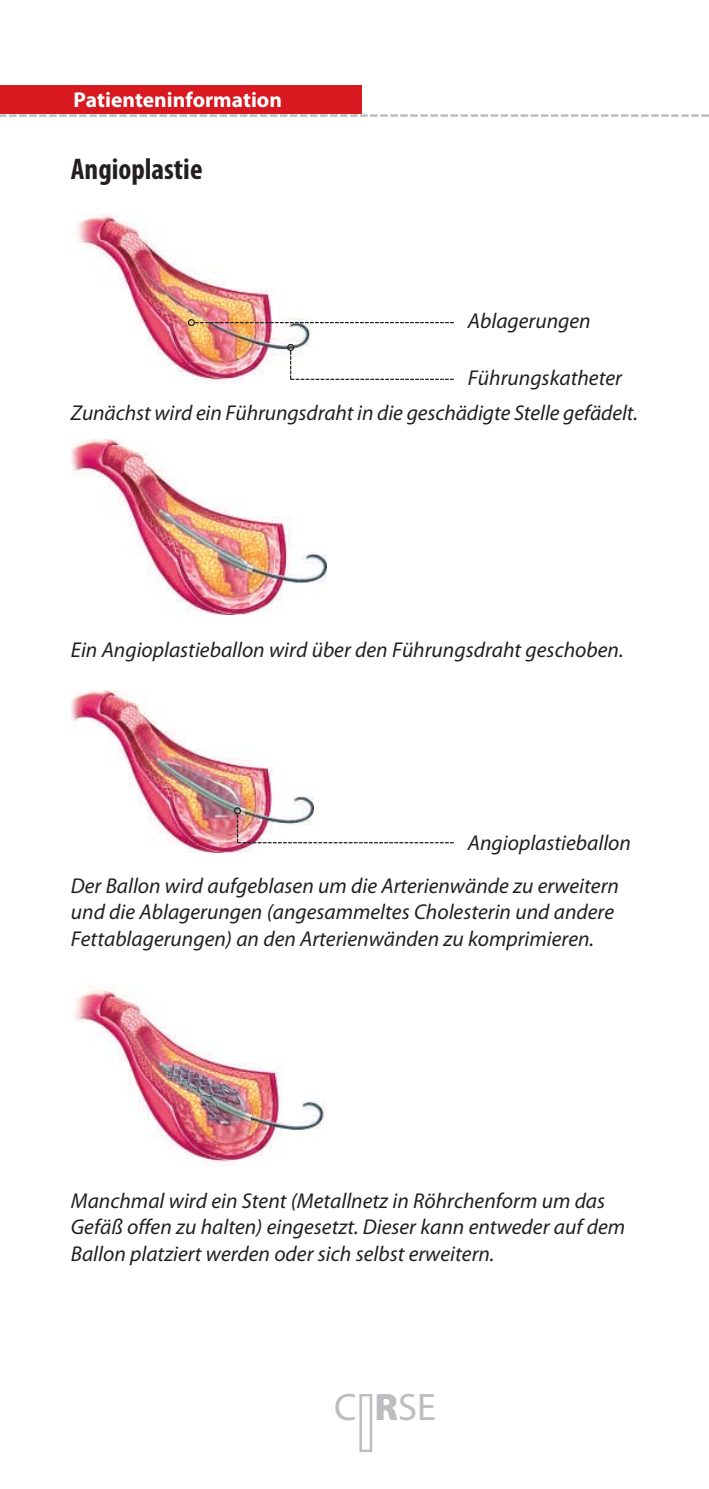
<style>
.page{position:relative;width:709px;height:1489px;background:#fff}
.page>*{position:absolute;margin:0;border:0;box-sizing:border-box;transform-origin:0 0}
.t1{font:38.5px "Myriad Pro";color:#bbbdc0}
.t2{font:700 condensed 30px "Myriad Pro";color:#231f20}
.t3{font:italic 21.5px/26.2px "Myriad Pro";color:#231f20}
.t4{font:700 21.5px "Myriad Pro";color:#fff}
.s1{font-weight:900}
</style>
<div class="page">
<div style="left:0;top:85px;width:361px;height:28px;background:#d81920"></div>
<svg style="left:0;top:114px;width:709px;height:3px"></svg>
<div style="left:359px;top:1393px;width:13px;height:58px;border:2px solid #bbbdc0"></div>
<img style="left:77px;top:215px;width:236px;height:168px">
<img style="left:71px;top:439px;width:255px;height:175px">
<div style="left:287px;top:344px;width:7px;height:7px;border:2px solid #231f20;border-radius:50%"></div>
<svg style="left:195px;top:322px;width:259px;height:1px"></svg>
<div style="left:188px;top:319px;width:7px;height:7px;border:2px solid #231f20;border-radius:50%"></div>
<svg style="left:290px;top:351px;width:164px;height:29px"></svg>
<img style="left:75px;top:989px;width:251px;height:175px">
<img style="left:71px;top:690px;width:242px;height:162px">
<div style="left:234px;top:807px;width:7px;height:7px;border:2px solid #231f20;border-radius:50%"></div>
<img style="left:237px;top:814px;width:217px;height:29px">
<p class="t4" style="left:73px;top:92px;width:210px">Patienteninformation</p>
<h2 class="t2" style="left:71px;top:157px;width:133px">Angioplastie</h2>
<p class="t3" style="left:468px;top:310px;width:124px">Ablagerungen</p>
<p class="t3" style="left:468px;top:366px;width:155px">Führungskatheter</p>
<p class="t3" style="left:71px;top:402px;width:568px">Zunächst wird ein Führungsdraht in die geschädigte Stelle gefädelt.</p>
<p class="t3" style="left:71px;top:638px;width:554px">Ein Angioplastieballon wird über den Führungsdraht geschoben.</p>
<p class="t3" style="left:468px;top:831px;width:165px">Angioplastieballon</p>
<p class="t3" style="left:71px;top:874px;width:549px">Der Ballon wird aufgeblasen um die Arterienwände zu erweitern und die Ablagerungen (angesammeltes Cholesterin und andere<br>Fettablagerungen) an den Arterienwänden zu komprimieren.</p>
<p class="t3" style="left:71px;top:1189px;width:556px">Manchmal wird ein Stent (Metallnetz in Röhrchenform um das<br>Gefäß offen zu halten) eingesetzt. Dieser kann entweder auf dem<br>Ballon platziert werden oder sich selbst erweitern.</p>
<h1 class="t1" style="left:334px;top:1391px;width:103px">C <span class="s1">R</span>SE</h1>
</div>
